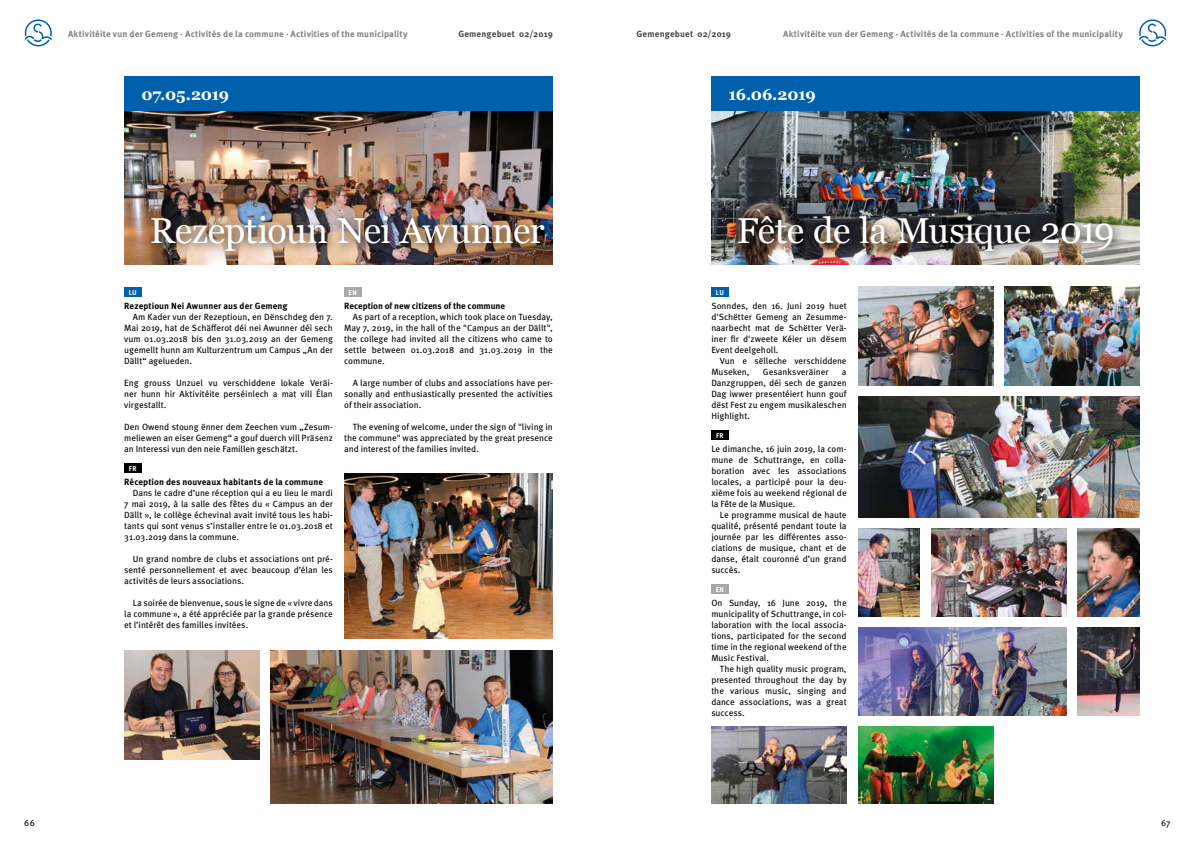
<style>
.page{position:relative;width:1191px;height:842px;background:#fff}
.page>*{position:absolute;margin:0;border:0;box-sizing:border-box;transform-origin:0 0}
.t1{font:36px "Georgia";letter-spacing:-.015em;color:#fff}
.t2{font:700 16px "Georgia";letter-spacing:-.02em;color:#fff}
.t3{font:9px/11px "Meta OT";letter-spacing:-.005em;color:#000;text-align:justify}
.t4{font:700 9px "Meta OT";letter-spacing:.015em;color:#818080}
.t5{font:700 9px "Meta OT";letter-spacing:.005em;color:#000}
.t6{font:700 9px "Meta OT";letter-spacing:.02em;color:#474746}
.t7{font:700 7px "Meta OT";letter-spacing:.03em;color:#fff}
</style>
<div class="page">
<svg style="left:25px;top:19px;width:27px;height:27px"></svg>
<svg style="left:1139px;top:19px;width:27px;height:27px"></svg>
<div style="left:711px;top:287px;width:17px;height:10px;background:#0060ac"></div>
<div style="left:711px;top:430px;width:17px;height:10px;background:#000"></div>
<div style="left:711px;top:584px;width:17px;height:10px;background:#a8a8a7"></div>
<img style="left:711px;top:111px;width:429px;height:154px">
<div style="left:711px;top:77px;width:429px;height:34px;background:#0060ac"></div>
<div style="left:732px;top:209px;width:392px;height:53px;background:#000;opacity:.75"></div>
<img style="left:858px;top:727px;width:135px;height:76px">
<img style="left:711px;top:727px;width:135px;height:77px">
<div style="left:124px;top:287px;width:17px;height:10px;background:#0060ac"></div>
<div style="left:124px;top:463px;width:17px;height:10px;background:#000"></div>
<img style="left:124px;top:111px;width:429px;height:154px">
<div style="left:124px;top:77px;width:429px;height:34px;background:#0060ac"></div>
<div style="left:344px;top:287px;width:17px;height:10px;background:#a8a8a7"></div>
<div style="left:145px;top:210px;width:410px;height:52px;background:#000;opacity:.75"></div>
<img style="left:271px;top:650px;width:282px;height:153px">
<img style="left:124px;top:650px;width:135px;height:110px">
<img style="left:344px;top:474px;width:209px;height:165px">
<img style="left:858px;top:529px;width:62px;height:88px">
<img style="left:931px;top:529px;width:135px;height:88px">
<img style="left:858px;top:397px;width:282px;height:121px">
<img style="left:858px;top:287px;width:135px;height:99px">
<img style="left:1078px;top:529px;width:61px;height:88px">
<img style="left:1004px;top:287px;width:136px;height:99px">
<img style="left:1078px;top:628px;width:61px;height:88px">
<img style="left:858px;top:628px;width:208px;height:88px">
<p class="t6" style="left:458px;top:28px;width:96px">Gemengebuet 02/2019</p>
<p class="t6" style="left:636px;top:28px;width:96px">Gemengebuet 02/2019</p>
<p class="t4" style="left:68px;top:28px;width:341px">Aktivitéite vun der Gemeng · Activités de la commune · Activities of the municipality</p>
<p class="t4" style="left:783px;top:28px;width:341px">Aktivitéite vun der Gemeng · Activités de la commune · Activities of the municipality</p>
<h2 class="t2" style="left:141px;top:85px;width:89px">07.05.2019</h2>
<h2 class="t2" style="left:728px;top:85px;width:89px">16.06.2019</h2>
<h1 class="t1" style="left:150px;top:210px;width:396px">Rezeptioun Nei Awunner</h1>
<h1 class="t1" style="left:737px;top:210px;width:379px">Fête de la Musique 2019</h1>
<p class="t7" style="left:129px;top:288px;width:10px">LU</p>
<p class="t7" style="left:349px;top:288px;width:10px">EN</p>
<p class="t7" style="left:716px;top:288px;width:10px">LU</p>
<p class="t5" style="left:124px;top:300px;width:165px">Rezeptioun Nei Awunner aus der Gemeng</p>
<p class="t3" style="left:124px;top:311px;width:210px;text-indent:9px">Am Kader vun der Rezeptioun, en Dënschdeg den 7.<br>Mai 2019, hat de Schäfferot déi nei Awunner déi sech vum 01.03.2018 bis den 31.03.2019 an der Gemeng ugemellt hunn am Kulturzentrum um Campus „An der Dällt“ agelueden.</p>
<p class="t3" style="left:124px;top:377px;width:210px">Eng grouss Unzuel vu verschiddene lokale Veräi&shy;ner hunn hir Aktivitéite perséinlech a mat vill Élan virgestallt.</p>
<p class="t3" style="left:124px;top:421px;width:210px">Den Owend stoung ënner dem Zeechen vum „Zesum&shy;meliewen an eiser Gemeng“ a gouf duerch vill Präsenz an Interessi vun den neie Famillen geschätzt.</p>
<p class="t5" style="left:124px;top:476px;width:200px">Réception des nouveaux habitants de la commune</p>
<p class="t3" style="left:124px;top:487px;width:210px;text-indent:9px">Dans le cadre d’une réception qui a eu lieu le mardi 7 mai 2019, à la salle des fêtes du « Campus an der Dällt », le collège échevinal avait invité tous les habi&shy;tants qui sont venus s’installer entre le 01.03.2018 et 31.03.2019 dans la commune.</p>
<p class="t3" style="left:124px;top:553px;width:210px;text-indent:9px">Un grand nombre de clubs et associations ont pré&shy;senté personnellement et avec beaucoup d’élan les activités de leurs associations.</p>
<p class="t3" style="left:124px;top:597px;width:210px;text-indent:9px">La soirée de bienvenue, sous le signe de « vivre dans la commune », a été appréciée par la grande présence et l’intérêt des familles invitées.</p>
<p class="t7" style="left:129px;top:464px;width:9px">FR</p>
<p class="t5" style="left:344px;top:300px;width:162px">Reception of new citizens of the commune</p>
<p class="t3" style="left:344px;top:311px;width:210px;text-indent:9px">As part of a reception, which took place on Tuesday, May 7, 2019, in the hall of the "Campus an der Dällt", the college had invited all the citizens who came to settle between 01.03.2018 and 31.03.2019 in the commune.</p>
<p class="t3" style="left:344px;top:377px;width:210px;text-indent:9px">A large number of clubs and associations have per&shy;sonally and enthusiastically presented the activities of their association.</p>
<p class="t3" style="left:344px;top:421px;width:210px;text-indent:9px">The evening of welcome, under the sign of "living in the commune" was appreciated by the great presence and interest of the families invited.</p>
<p class="t3" style="left:711px;top:300px;width:137px">Sonndes, den 16. Juni 2019 huet d'Schëtter Gemeng an Zesumme&shy;naarbecht mat de Schëtter Verä&shy;iner fir d'zweete Kéier un dësem Event deelgeholl.</p>
<p class="t3" style="left:711px;top:355px;width:137px;text-indent:9px">Vun e sëlleche verschiddene<br>Museken,</p>
<p class="t3" style="left:763px;top:366px;width:67px">Gesanksveräiner</p>
<p class="t3" style="left:711px;top:366px;width:137px;text-indent:131px">a Danzgruppen, déi sech de ganzen Dag iwwer presentéiert hunn gouf dëst Fest zu engem musikaleschen Highlight.</p>
<p class="t3" style="left:711px;top:443px;width:137px">Le dimanche, 16 juin 2019, la com&shy;mune de Schuttrange, en colla&shy;boration avec les associations locales, a participé pour la deu&shy;xième fois au weekend régional de la Fête de la Musique.</p>
<p class="t3" style="left:711px;top:509px;width:137px;text-indent:9px">Le programme musical de haute qualité, présenté pendant toute la journée par les différentes asso&shy;ciations de musique, chant et de danse, était couronné d’un grand succès.</p>
<p class="t3" style="left:711px;top:597px;width:137px">On Sunday, 16 June 2019, the municipality of Schuttrange, in col&shy;laboration with the local associa&shy;tions, participated for the second time in the regional weekend of the Music Festival.</p>
<p class="t3" style="left:711px;top:663px;width:137px;text-indent:9px">The high quality music program, presented throughout the day by the various music, singing and dance associations, was a great success.</p>
<p class="t7" style="left:716px;top:431px;width:9px">FR</p>
<p class="t7" style="left:715px;top:585px;width:10px">EN</p>
<p class="t3" style="left:24px;top:817px;width:12px">66</p>
<p class="t3" style="left:1161px;top:817px;width:11px">67</p>
</div>
